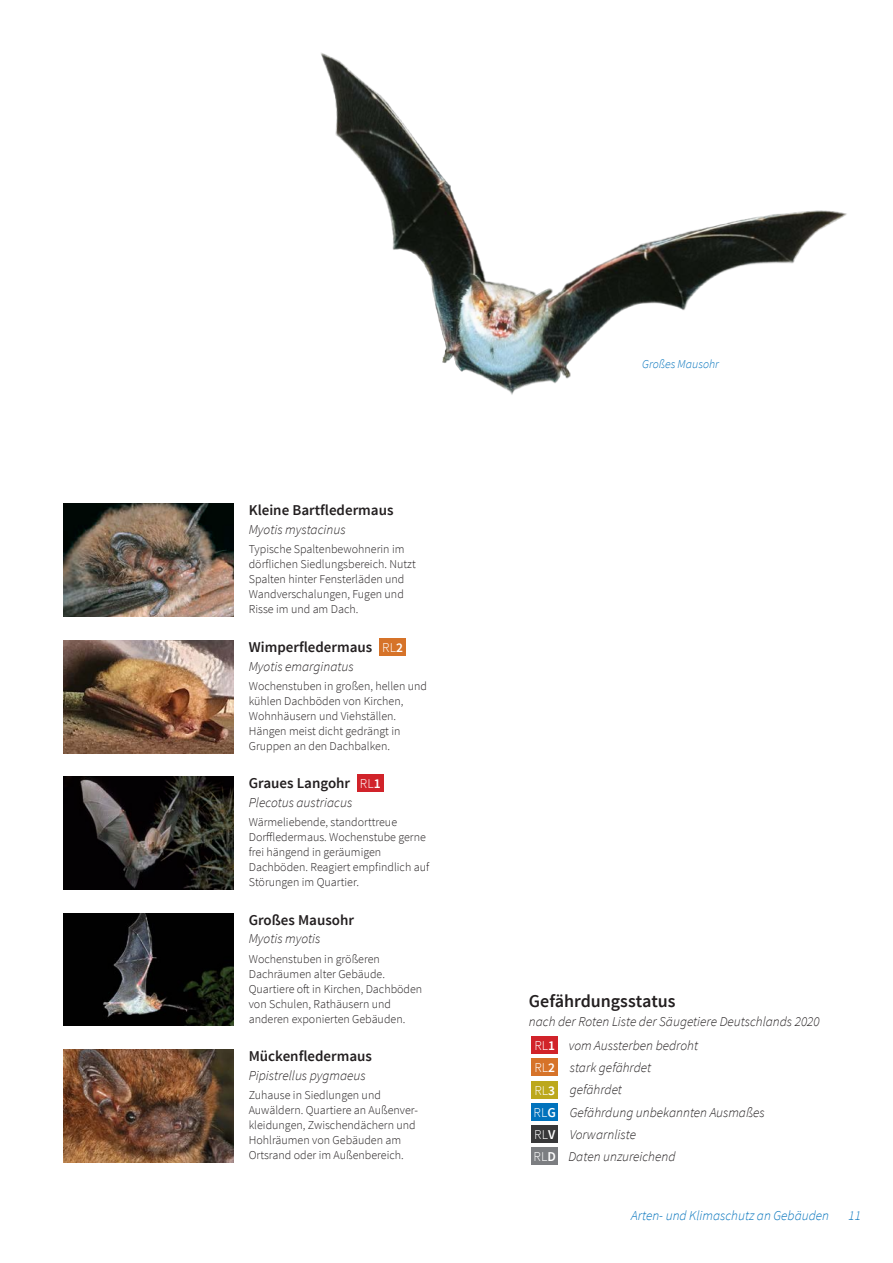
<style>
.page{position:relative;width:893px;height:1263px;background:#fff}
.page>*{position:absolute;margin:0;border:0;box-sizing:border-box;transform-origin:0 0}
.H3_Box{font:600 18px "Source Sans Pro";color:#231f20}
.Artname_deutsch{font:600 15px "Source Sans Pro";color:#231f20}
.Artname_wissensch{font:italic 300 13.5px "Source Sans Pro";color:#231f20}
.t1{font:italic 300 13.5px "Source Sans Pro";color:#0072bc}
.Artname_wissensch-2{font:300 13.5px "Source Sans Pro";color:#fff}
.Artbeschreibung{font:300 12px/15px "Source Sans Pro";color:#231f20}
.BU-Artname{font:italic 300 12px "Source Sans Pro";color:#0072bc}
.s1{font-weight:600}
</style>
<div class="page">
<img style="left:64px;top:504px;width:169px;height:113px">
<img style="left:64px;top:640px;width:169px;height:113px">
<img style="left:64px;top:777px;width:169px;height:112px">
<img style="left:64px;top:913px;width:169px;height:113px">
<img style="left:64px;top:1049px;width:169px;height:113px">
<div style="left:531px;top:1036px;width:27px;height:18px;background:#d1232a"></div>
<div style="left:357px;top:774px;width:27px;height:18px;background:#d1232a"></div>
<div style="left:531px;top:1058px;width:27px;height:18px;background:#d67329"></div>
<div style="left:379px;top:638px;width:27px;height:18px;background:#d67329"></div>
<div style="left:531px;top:1080px;width:27px;height:18px;background:#bca81c"></div>
<div style="left:531px;top:1125px;width:27px;height:18px;background:#383839"></div>
<div style="left:531px;top:1147px;width:27px;height:18px;background:#7c7e81"></div>
<div style="left:531px;top:1103px;width:27px;height:18px;background:#0072bc"></div>
<img style="left:321px;top:53px;width:526px;height:342px">
<p class="Artname_deutsch" style="left:249px;top:501px;width:146px">Kleine Bartfledermaus</p>
<p class="Artname_wissensch" style="left:249px;top:521px;width:98px">Myotis mystacinus</p>
<p class="Artbeschreibung" style="left:249px;top:542px;width:169px">Typische Spaltenbewohnerin im dörflichen Siedlungsbereich. Nutzt<br>Spalten hinter Fensterläden und<br>Wandverschalungen, Fugen und<br>Risse im und am Dach.</p>
<p class="Artname_deutsch" style="left:249px;top:637px;width:125px">Wimperfledermaus</p>
<p class="Artname_wissensch" style="left:249px;top:658px;width:106px">Myotis emarginatus</p>
<p class="Artbeschreibung" style="left:249px;top:678px;width:180px">Wochenstuben in großen, hellen und kühlen Dachböden von Kirchen,<br>Wohnhäusern und Viehställen.<br>Hängen meist dicht gedrängt in<br>Gruppen an den Dachbalken.</p>
<p class="Artname_deutsch" style="left:249px;top:774px;width:103px">Graues Langohr</p>
<p class="Artname_wissensch" style="left:249px;top:794px;width:105px">Plecotus austriacus</p>
<p class="Artbeschreibung" style="left:249px;top:815px;width:182px">Wärmeliebende, standorttreue<br>Dorffledermaus. Wochenstube gerne frei hängend in geräumigen<br>Dachböden. Reagiert empfindlich auf<br>Störungen im Quartier.</p>
<p class="Artname_deutsch" style="left:249px;top:910px;width:107px">Großes Mausohr</p>
<p class="Artname_wissensch" style="left:249px;top:931px;width:73px">Myotis myotis</p>
<p class="Artbeschreibung" style="left:249px;top:951px;width:175px">Wochenstuben in größeren<br>Dachräumen alter Gebäude.<br>Quartiere oft in Kirchen, Dachböden von Schulen, Rathäusern und anderen exponierten Gebäuden.</p>
<p class="Artname_deutsch" style="left:249px;top:1046px;width:125px">Mückenfledermaus</p>
<p class="Artname_wissensch" style="left:249px;top:1067px;width:119px">Pipistrellus pygmaeus</p>
<p class="Artbeschreibung" style="left:249px;top:1087px;width:171px">Zuhause in Siedlungen und<br>Auwäldern. Quartiere an Außenver&shy;kleidungen, Zwischendächern und<br>Hohlräumen von Gebäuden am<br>Ortsrand oder im Außenbereich.</p>
<p class="Artname_wissensch-2" style="left:382px;top:639px;width:22px">RL<span class="s1">2</span></p>
<p class="Artname_wissensch-2" style="left:360px;top:775px;width:22px">RL<span class="s1">1</span></p>
<p class="BU-Artname" style="left:642px;top:357px;width:78px">Großes Mausohr</p>
<p class="H3_Box" style="left:529px;top:989px;width:148px">Gefährdungsstatus</p>
<p class="Artname_wissensch" style="left:529px;top:1013px;width:292px">nach der Roten Liste der Säugetiere Deutschlands 2020</p>
<p class="Artname_wissensch" style="left:569px;top:1037px;width:131px">vom Aussterben bedroht</p>
<p class="Artname_wissensch" style="left:570px;top:1059px;width:83px">stark gefährdet</p>
<p class="Artname_wissensch" style="left:570px;top:1082px;width:54px">gefährdet</p>
<p class="Artname_wissensch" style="left:570px;top:1104px;width:196px">Gefährdung unbekannten Ausmaßes</p>
<p class="Artname_wissensch" style="left:570px;top:1126px;width:68px">Vorwarnliste</p>
<p class="Artname_wissensch" style="left:568px;top:1149px;width:108px">Daten unzureichend</p>
<p class="Artname_wissensch-2" style="left:534px;top:1037px;width:22px">RL<span class="s1">1</span></p>
<p class="Artname_wissensch-2" style="left:534px;top:1060px;width:22px">RL<span class="s1">2</span></p>
<p class="Artname_wissensch-2" style="left:534px;top:1082px;width:22px">RL<span class="s1">3</span></p>
<p class="Artname_wissensch-2" style="left:534px;top:1126px;width:23px">RL<span class="s1">V</span></p>
<p class="Artname_wissensch-2" style="left:534px;top:1148px;width:24px">RL<span class="s1">D</span></p>
<p class="Artname_wissensch-2" style="left:534px;top:1104px;width:24px">RL<span class="s1">G</span></p>
<p class="t1" style="left:631px;top:1208px;width:199px">Arten- und Klimaschutz an Gebäuden</p>
<p class="t1" style="left:849px;top:1208px;width:14px">11</p>
</div>
